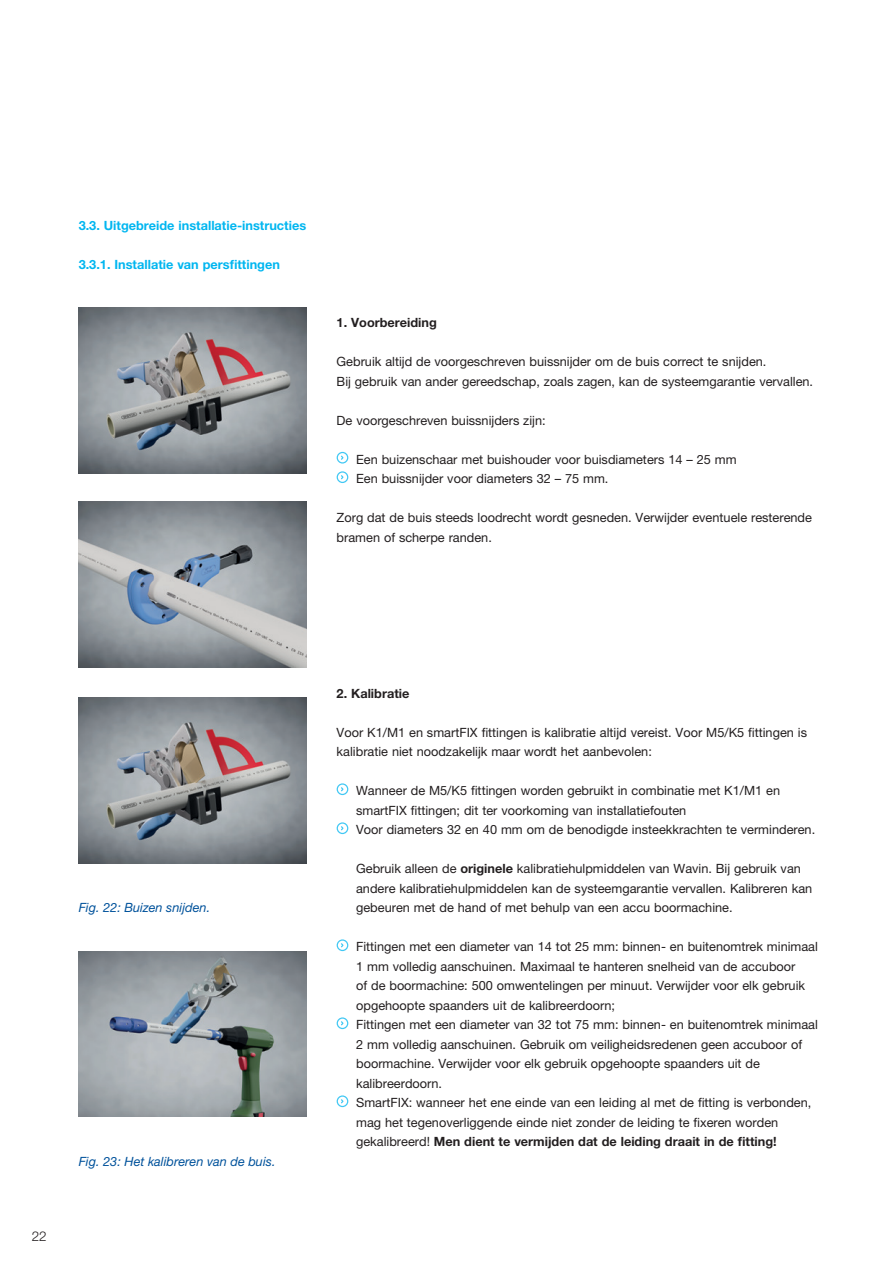
<style>
.page{position:relative;width:893px;height:1263px;background:#fff}
.page>*{position:absolute;margin:0;border:0;box-sizing:border-box;transform-origin:0 0}
.t1{font:300 13.5px "Helvetica Neue";color:#231f20}
.wavin_nieuw_opsom_te{font:12.75px/19.5px "Helvetica Neue";color:#231f20}
.wavin_nieuw_opsom_te-2{font:700 12.75px "Helvetica Neue";color:#00b6f0}
.t2{font:italic 12.75px "Helvetica Neue";color:#01529b}
.wavin_nieuw_opsom_te-3{font:700 12.75px "Helvetica Neue";color:#231f20}
.s1{font-weight:700}
</style>
<div class="page">
<div style="left:337px;top:452px;width:11px;height:12px;border:1px solid #42c8f4;border-radius:50%"></div>
<div style="left:337px;top:471px;width:11px;height:12px;border:1px solid #42c8f4;border-radius:50%"></div>
<div style="left:337px;top:783px;width:11px;height:12px;border:1px solid #42c8f4;border-radius:50%"></div>
<div style="left:337px;top:822px;width:11px;height:12px;border:1px solid #42c8f4;border-radius:50%"></div>
<div style="left:337px;top:939px;width:11px;height:12px;border:1px solid #42c8f4;border-radius:50%"></div>
<div style="left:337px;top:1017px;width:11px;height:12px;border:1px solid #42c8f4;border-radius:50%"></div>
<div style="left:337px;top:1095px;width:11px;height:12px;border:1px solid #42c8f4;border-radius:50%"></div>
<img style="left:79px;top:308px;width:228px;height:165px">
<img style="left:79px;top:698px;width:228px;height:165px">
<img style="left:79px;top:951px;width:228px;height:166px">
<img style="left:79px;top:501px;width:228px;height:166px">
<p class="wavin_nieuw_opsom_te-2" style="left:79px;top:217px;width:229px">3.3. Uitgebreide installatie-instructies</p>
<p class="wavin_nieuw_opsom_te-2" style="left:79px;top:256px;width:203px">3.3.1. Installatie van persfittingen</p>
<p class="wavin_nieuw_opsom_te-3" style="left:337px;top:315px;width:102px">1. Voorbereiding</p>
<p class="wavin_nieuw_opsom_te" style="left:337px;top:352px;width:478px">Gebruik altijd de voorgeschreven buissnijder om de buis correct te snijden.<br>Bij gebruik van ander gereedschap, zoals zagen, kan de systeemgarantie vervallen.</p>
<p class="wavin_nieuw_opsom_te" style="left:337px;top:410px;width:211px">De voorgeschreven buissnijders zijn:</p>
<p class="wavin_nieuw_opsom_te" style="left:356px;top:449px;width:382px">Een buizenschaar met buishouder voor buisdiameters 14 – 25 mm</p>
<p class="wavin_nieuw_opsom_te" style="left:356px;top:469px;width:254px">Een buissnijder voor diameters 32 – 75 mm.</p>
<p class="wavin_nieuw_opsom_te" style="left:337px;top:508px;width:477px">Zorg dat de buis steeds loodrecht wordt gesneden. Verwijder eventuele resterende bramen of scherpe randen.</p>
<p class="t2" style="left:79px;top:900px;width:133px">Fig. 22: Buizen snijden.</p>
<p class="t1" style="left:32px;top:1227px;width:16px">22</p>
<p class="t2" style="left:79px;top:1153px;width:198px">Fig. 23: Het kalibreren van de buis.</p>
<p class="wavin_nieuw_opsom_te-3" style="left:337px;top:685px;width:74px">2. Kalibratie</p>
<p class="wavin_nieuw_opsom_te" style="left:337px;top:722px;width:472px">Voor K1/M1 en smartFIX fittingen is kalibratie altijd vereist. Voor M5/K5 fittingen is kalibratie niet noodzakelijk maar wordt het aanbevolen:</p>
<p class="wavin_nieuw_opsom_te" style="left:356px;top:781px;width:425px">Wanneer de M5/K5 fittingen worden gebruikt in combinatie met K1/M1 en smartFIX fittingen; dit ter voorkoming van installatiefouten</p>
<p class="wavin_nieuw_opsom_te" style="left:356px;top:820px;width:461px">Voor diameters 32 en 40 mm om de benodigde insteekkrachten te verminderen.</p>
<p class="wavin_nieuw_opsom_te" style="left:356px;top:859px;width:458px">Gebruik alleen de <span class="s1">originele</span> kalibratiehulpmiddelen van Wavin. Bij gebruik van andere kalibratiehulpmiddelen kan de systeemgarantie vervallen. Kalibreren kan gebeuren met de hand of met behulp van een accu boormachine.</p>
<p class="wavin_nieuw_opsom_te" style="left:356px;top:937px;width:463px">Fittingen met een diameter van 14 tot 25 mm: binnen- en buitenomtrek minimaal 1 mm volledig aanschuinen. Maximaal te hanteren snelheid van de accuboor<br>of de boormachine: 500 omwentelingen per minuut. Verwijder voor elk gebruik opgehoopte spaanders uit de kalibreerdoorn;</p>
<p class="wavin_nieuw_opsom_te" style="left:356px;top:1015px;width:463px">Fittingen met een diameter van 32 tot 75 mm: binnen- en buitenomtrek minimaal 2 mm volledig aanschuinen. Gebruik om veiligheidsredenen geen accuboor of boormachine. Verwijder voor elk gebruik opgehoopte spaanders uit de kalibreerdoorn.</p>
<p class="wavin_nieuw_opsom_te" style="left:356px;top:1093px;width:457px">SmartFIX: wanneer het ene einde van een leiding al met de fitting is verbonden, mag het tegenoverliggende einde niet zonder de leiding te fixeren worden gekalibreerd! <span class="s1">Men dient te vermijden dat de leiding draait in de fitting!</span></p>
</div>
